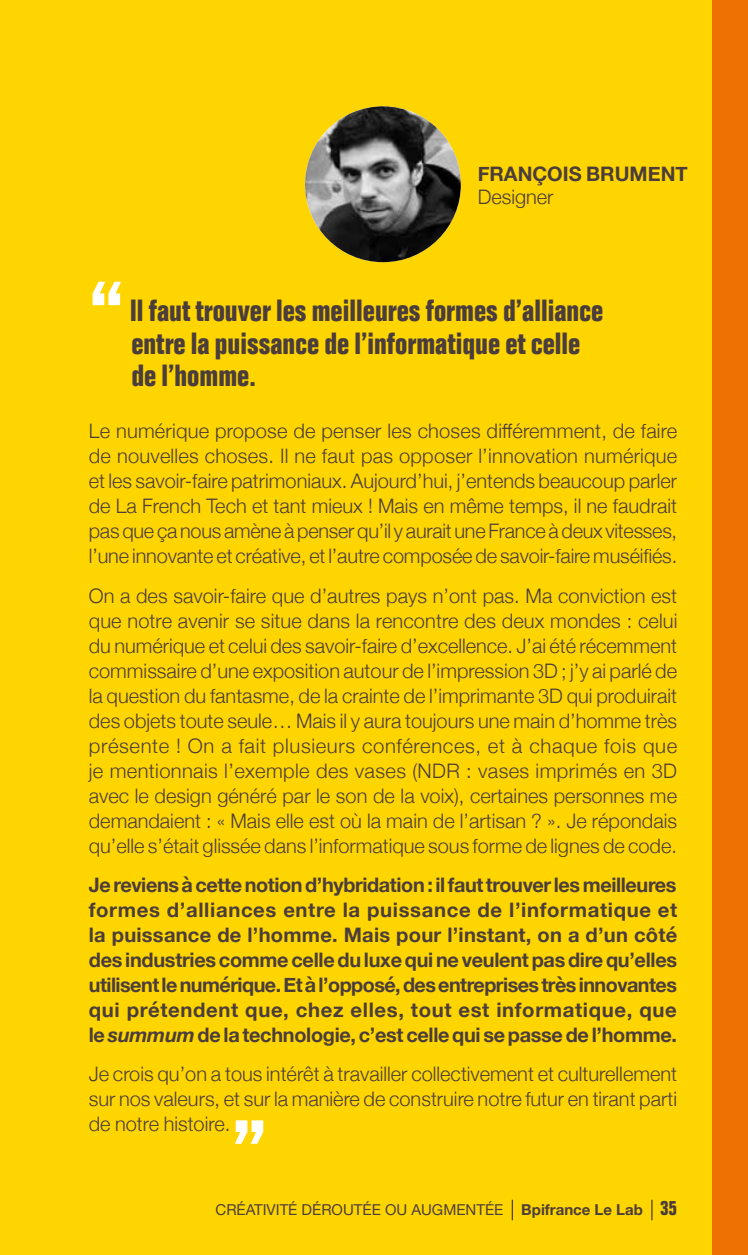
<style>
.page{position:relative;width:748px;height:1255px;background:#fff}
.page>*{position:absolute;margin:0;border:0;box-sizing:border-box;transform-origin:0 0}
.t1{font:700 condensed 90px "Folio";color:#fff}
.t2{font:700 condensed 30px/32.5px "Folio";color:#4b3d3c}
.t3{font:300 20px/25px "Helvetica Neue";color:#4b3d3c;text-align:justify}
.t4{font:700 20px/25px "Helvetica Neue";letter-spacing:-.015em;color:#4b3d3c;text-align:justify}
.t5{font:700 condensed 20px "Folio";color:#4b3d3c}
.t6{font:15px "Helvetica Neue";color:#4b3d3c}
.s1{font-style:italic}
.s2{font-weight:700}
.s3{font-family:"Folio";font-weight:700;font-stretch:condensed;font-size:20px}
</style>
<div class="page">
<div style="left:0;top:0;width:748px;height:1254px;background:#ffd500"></div>
<div style="left:712px;top:0;width:36px;height:1254px;background:#ee7203"></div>
<svg style="left:512px;top:1199px;width:1px;height:21px"></svg>
<svg style="left:651px;top:1199px;width:1px;height:21px"></svg>
<img style="left:305px;top:106px;width:156px;height:156px;border-radius:78px">
<svg style="left:235px;top:1120px;width:28px;height:23px"></svg>
<p class="t4" style="left:478px;top:162px;width:212px">FRANÇOIS BRUMENT</p>
<p class="t3" style="left:478px;top:182px;width:77px">Designer</p>
<h1 class="t1" style="left:89px;top:264px;width:38px">“</h1>
<h2 class="t2" style="left:130px;top:294px;width:475px">Il faut trouver les meilleures formes d’alliance entre la puissance de l’informatique et celle de l’homme.</h2>
<p class="t3" style="left:89px;top:417px;width:590px">Le numérique propose de penser les choses différemment, de faire de nouvelles choses. Il ne faut pas opposer l’innovation numérique et les savoir-faire patrimoniaux. Aujourd’hui, j’entends beaucoup parler de La French Tech et tant mieux ! Mais en même temps, il ne faudrait pas que ça nous amène à penser qu’il y aurait une France à deux vitesses, l’une innovante et créative, et l’autre composée de savoir-faire muséifiés.</p>
<p class="t3" style="left:89px;top:581px;width:590px">On a des savoir-faire que d’autres pays n’ont pas. Ma conviction est que notre avenir se situe dans la rencontre des deux mondes : celui du numérique et celui des savoir-faire d’excellence. J’ai été récemment commissaire d’une exposition autour de l’impression 3D ; j’y ai parlé de la question du fantasme, de la crainte de l’imprimante 3D qui produirait des objets toute seule… Mais il y aura toujours une main d’homme très présente ! On a fait plusieurs conférences, et à chaque fois que je mentionnais l’exemple des vases (NDR : vases imprimés en 3D avec le design généré par le son de la voix), certaines personnes me demandaient : « Mais elle est où la main de l’artisan ? ». Je répondais qu’elle s’était glissée dans l’informatique sous forme de lignes de code.</p>
<p class="t4" style="left:89px;top:872px;width:590px">Je reviens à cette notion d’hybridation : il faut trouver les meilleures formes d’alliances entre la puissance de l’informatique et la puissance de l’homme. Mais pour l’instant, on a d’un côté des industries comme celle du luxe qui ne veulent pas dire qu’elles utilisent le numérique. Et à l’opposé, des entreprises très innovantes qui prétendent que, chez elles, tout est informatique, que le <span class="s1">summum</span> de la technologie, c’est celle qui se passe de l’homme.</p>
<p class="t3" style="left:89px;top:1060px;width:590px">Je crois qu’on a tous intérêt à travailler collectivement et culturellement sur nos valeurs, et sur la manière de construire notre futur en tirant parti de notre histoire.</p>
<p class="t5" style="left:660px;top:1196px;width:19px">35</p>
<p class="t6" style="left:215px;top:1198px;width:463px">CRÉATIVITÉ DÉROUTÉE OU AUGMENTÉE <span class="s2">Bpifrance Le Lab</span> <span class="s3">66</span></p>
</div>
